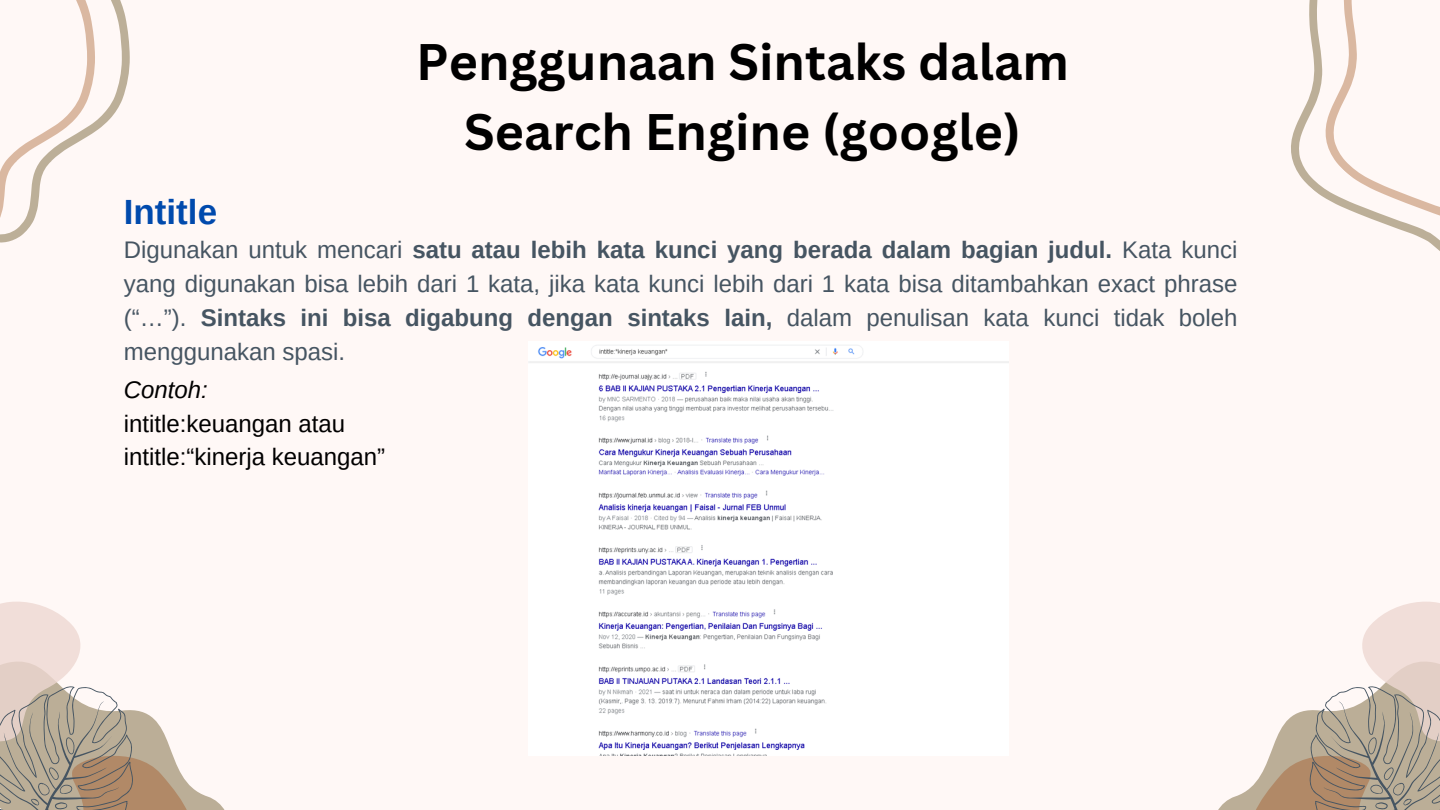
<style>
.page{position:relative;width:1440px;height:810px;background:#fff8f6}
.page>*{position:absolute;margin:0;border:0;box-sizing:border-box;transform-origin:0 0}
.t1{font:700 50px "Canva Sans";color:#000}
.t2{font:700 35px "Arimo";color:#004aad}
.t3{font:24px/33.8px "Arimo";color:#465562;text-align:justify}
.t4{font:24px/33.8px "Arimo";color:#000}
.t5{font:italic 24px "Arimo";color:#000}
.s1{font-weight:700}
</style>
<div class="page">
<svg style="left:1218px;top:601px;width:222px;height:209px"></svg>
<svg style="left:0;top:601px;width:225px;height:209px"></svg>
<svg style="left:0;top:0;width:130px;height:243px"></svg>
<svg style="left:1291px;top:0;width:149px;height:251px"></svg>
<img style="left:529px;top:345px;width:480px;height:411px">
<p class="t1" style="left:416px;top:27px;width:654px">Penggunaan Sintaks dalam</p>
<p class="t1" style="left:464px;top:96px;width:558px">Search Engine (google)</p>
<p class="t2" style="left:124px;top:192px;width:95px">Intitle</p>
<p class="t3" style="left:124px;top:233px;width:1115px">Digunakan untuk mencari <span class="s1">satu atau lebih kata kunci yang berada dalam bagian judul.</span> Kata kunci yang digunakan bisa lebih dari 1 kata, jika kata kunci lebih dari 1 kata bisa ditambahkan exact phrase (“…”). <span class="s1">Sintaks ini bisa digabung dengan sintaks lain,</span> dalam penulisan kata kunci tidak boleh menggunakan spasi.</p>
<p class="t5" style="left:124px;top:376px;width:86px">Contoh:</p>
<p class="t4" style="left:124px;top:406px;width:263px">intitle:keuangan atau intitle:“kinerja keuangan”</p>
</div>
